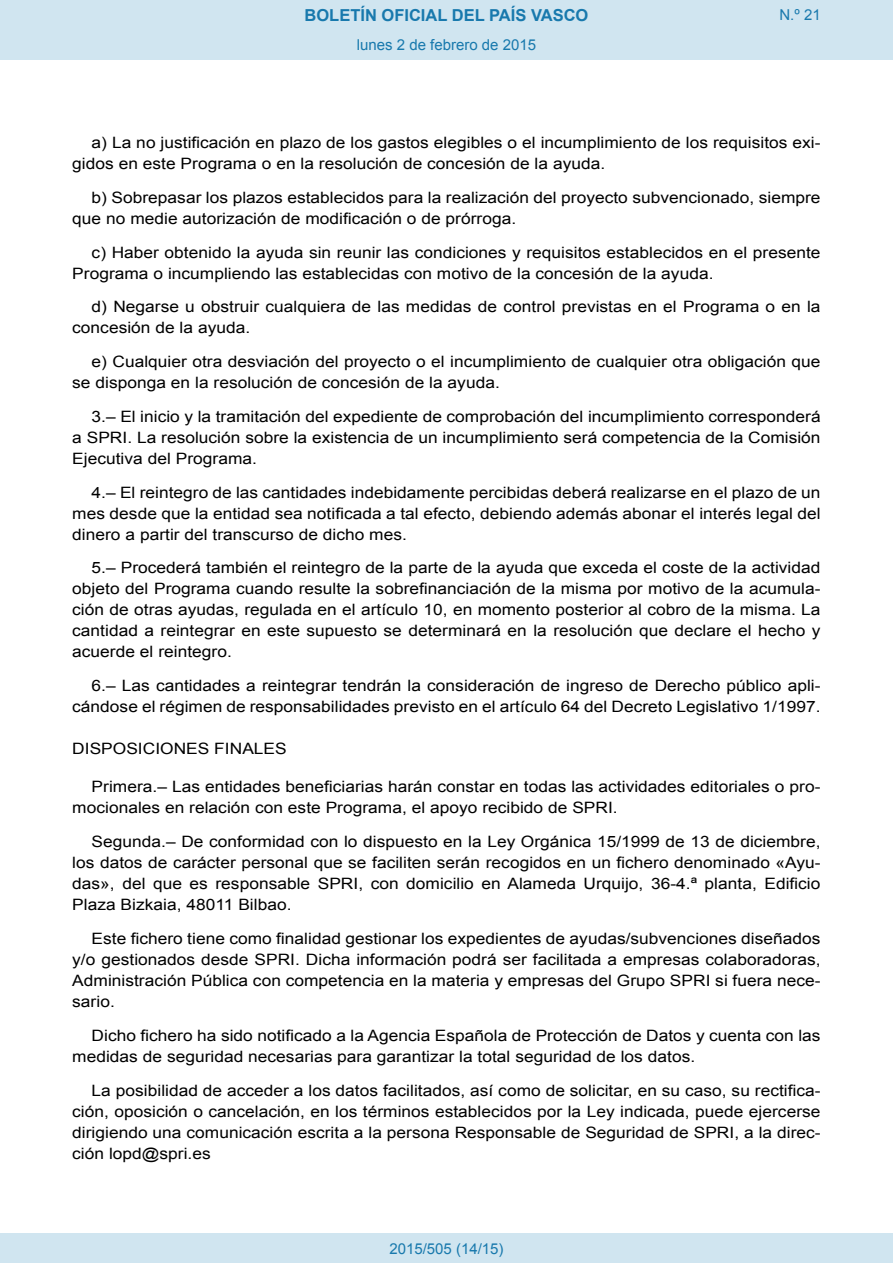
<style>
.page{position:relative;width:893px;height:1263px;background:#fff}
.page>*{position:absolute;margin:0;border:0;box-sizing:border-box;transform-origin:0 0}
.t1{font:700 16.5px "Arial";color:#1879ad}
.BOPVDetalle{font:15.6px/21px "Arial";color:#000;scale:1.11 1}
.BOPVDisposicion{font:15.6px "Arial";color:#000;scale:1.11 1}
.Paginacion_Centro{font:15px "Arial";color:#1879ad}
</style>
<div class="page">
<div style="left:0;top:0;width:893px;height:60px;background:#d0e5f0"></div>
<div style="left:0;top:1233px;width:893px;height:30px;background:#d0e5f0"></div>
<p class="t1" style="left:305px;top:4px;width:285px">BOLETÍN OFICIAL DEL PAÍS VASCO</p>
<p class="Paginacion_Centro" style="left:357px;top:35px;width:181px">lunes 2 de febrero de 2015</p>
<p class="Paginacion_Centro" style="left:779px;top:5px;width:43px">N.º 21</p>
<p class="BOPVDetalle" style="left:72px;top:132px;width:676px;text-indent:19px">a) La no justificación en plazo de los gastos elegibles o el incumplimiento de los requisitos exi&shy;gidos en este Programa o en la resolución de concesión de la ayuda.</p>
<p class="BOPVDetalle" style="left:72px;top:187px;width:676px;text-indent:19px">b) Sobrepasar los plazos establecidos para la realización del proyecto subvencionado, siempre que no medie autorización de modificación o de prórroga.</p>
<p class="BOPVDetalle" style="left:72px;top:242px;width:676px;text-indent:19px">c) Haber obtenido la ayuda sin reunir las condiciones y requisitos establecidos en el presente<br>Programa o incumpliendo las establecidas con motivo de la concesión de la ayuda.</p>
<p class="BOPVDetalle" style="left:72px;top:297px;width:676px;text-indent:19px">d) Negarse u obstruir cualquiera de las medidas de control previstas en el Programa o en la concesión de la ayuda.</p>
<p class="BOPVDetalle" style="left:72px;top:351px;width:675px;text-indent:19px">e) Cualquier otra desviación del proyecto o el incumplimiento de cualquier otra obligación que se disponga en la resolución de concesión de la ayuda.</p>
<p class="BOPVDetalle" style="left:72px;top:406px;width:676px;text-align:justify;text-indent:19px">3.– El inicio y la tramitación del expediente de comprobación del incumplimiento corresponderá a SPRI. La resolución sobre la existencia de un incumplimiento será competencia de la Comisión Ejecutiva del Programa.</p>
<p class="BOPVDetalle" style="left:72px;top:482px;width:676px;text-align:justify;text-indent:19px">4.– El reintegro de las cantidades indebidamente percibidas deberá realizarse en el plazo de un mes desde que la entidad sea notificada a tal efecto, debiendo además abonar el interés legal del dinero a partir del transcurso de dicho mes.</p>
<p class="BOPVDetalle" style="left:72px;top:558px;width:676px;text-align:justify;text-indent:19px">5.– Procederá también el reintegro de la parte de la ayuda que exceda el coste de la actividad objeto del Programa cuando resulte la sobrefinanciación de la misma por motivo de la acumula&shy;ción de otras ayudas, regulada en el artículo 10, en momento posterior al cobro de la misma. La cantidad a reintegrar en este supuesto se determinará en la resolución que declare el hecho y acuerde el reintegro.</p>
<p class="BOPVDetalle" style="left:72px;top:675px;width:676px;text-align:right">6.– Las cantidades a reintegrar tendrán la consideración de ingreso de Derecho público apli&shy;cándose el régimen de responsabilidades previsto en el artículo 64 del Decreto Legislativo 1/1997.</p>
<p class="BOPVDisposicion" style="left:72px;top:739px;width:195px">DISPOSICIONES FINALES</p>
<p class="BOPVDetalle" style="left:72px;top:777px;width:676px;text-indent:19px">Primera.– Las entidades beneficiarias harán constar en todas las actividades editoriales o pro&shy;mocionales en relación con este Programa, el apoyo recibido de SPRI.</p>
<p class="BOPVDetalle" style="left:72px;top:831px;width:676px;text-align:justify;text-indent:19px">Segunda.– De conformidad con lo dispuesto en la Ley Orgánica 15/1999 de 13 de diciembre, los datos de carácter personal que se faciliten serán recogidos en un fichero denominado «Ayu&shy;das», del que es responsable SPRI, con domicilio en Alameda Urquijo, 36-4.ª planta, Edificio Plaza Bizkaia, 48011 Bilbao.</p>
<p class="BOPVDetalle" style="left:72px;top:928px;width:676px;text-align:justify;text-indent:19px">Este fichero tiene como finalidad gestionar los expedientes de ayudas/subvenciones diseñados y/o gestionados desde SPRI. Dicha información podrá ser facilitada a empresas colaboradoras, Administración Pública con competencia en la materia y empresas del Grupo SPRI si fuera nece&shy;sario.</p>
<p class="BOPVDetalle" style="left:72px;top:1025px;width:676px;text-indent:19px">Dicho fichero ha sido notificado a la Agencia Española de Protección de Datos y cuenta con las medidas de seguridad necesarias para garantizar la total seguridad de los datos.</p>
<p class="BOPVDetalle" style="left:72px;top:1080px;width:676px;text-align:justify;text-indent:19px">La posibilidad de acceder a los datos facilitados, así como de solicitar, en su caso, su rectifica&shy;ción, oposición o cancelación, en los términos establecidos por la Ley indicada, puede ejercerse dirigiendo una comunicación escrita a la persona Responsable de Seguridad de SPRI, a la direc&shy;ción lopd@spri.es</p>
<p class="Paginacion_Centro" style="left:389px;top:1238px;width:116px">2015/505 (14/15)</p>
</div>
